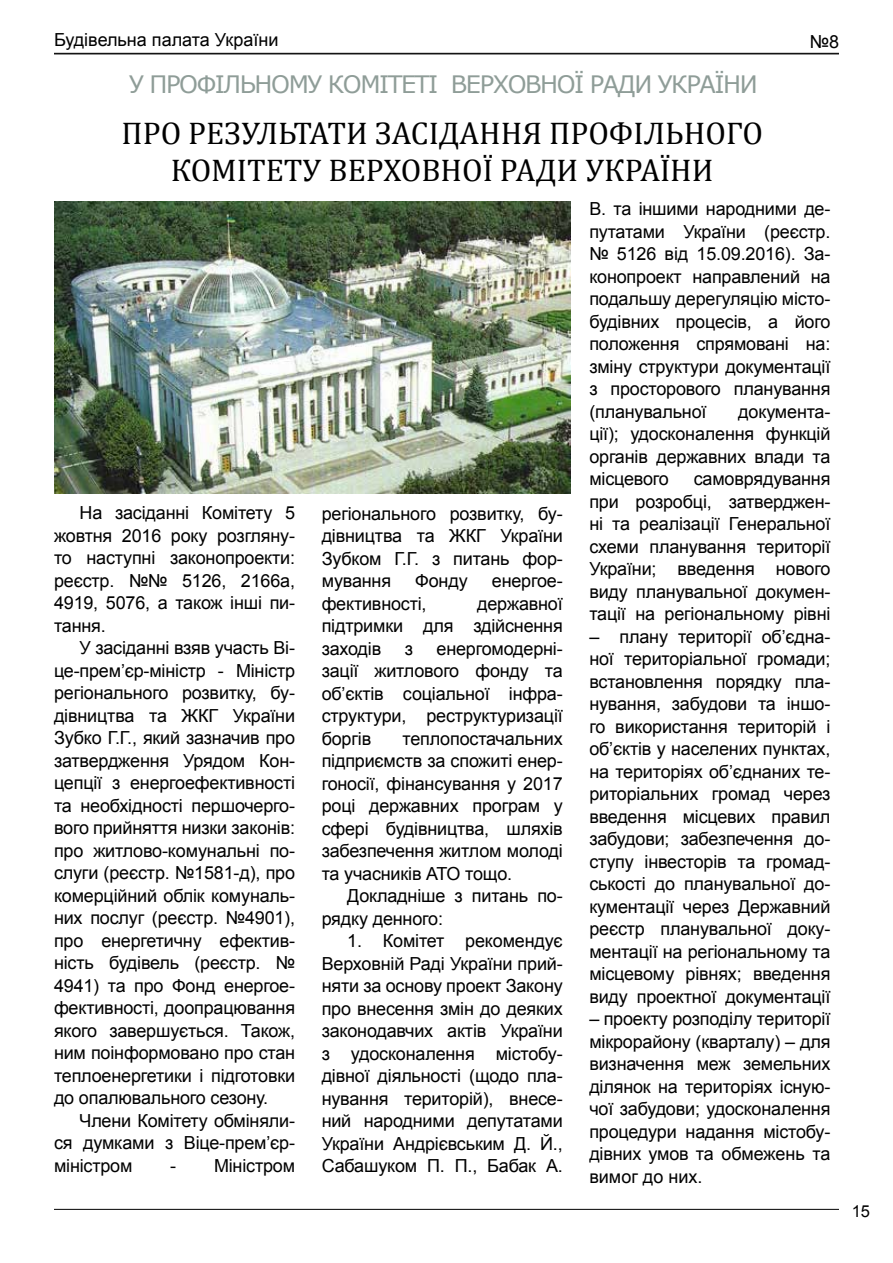
<style>
.page{position:relative;width:893px;height:1263px;background:#fff}
.page>*{position:absolute;margin:0;border:0;box-sizing:border-box;transform-origin:0 0}
.t1{font:31.5px/37.8px "Cambria";color:#000;text-align:center}
.t2{font:24px "Verdana";letter-spacing:-.06em;color:#8f9d98}
.t3{font:18px/22.5px "Arial";letter-spacing:-.01em;color:#000;text-align:justify}
.t4{font:16.5px "Arial";color:#000}
</style>
<div class="page">
<hr style="left:54px;top:1209px;width:785px;height:1px;background:#000">
<hr style="left:54px;top:53px;width:785px;height:1px;background:#000">
<hr style="left:54px;top:54px;width:785px;height:1px;background:#000">
<img style="left:54px;top:202px;width:517px;height:291px">
<p class="t3" style="left:54px;top:28px;width:226px">Будівельна палата України</p>
<h2 class="t2" style="left:129px;top:67px;width:630px">У ПРОФІЛЬНОМУ КОМІТЕТІ ВЕРХОВНОЇ РАДИ УКРАЇНИ</h2>
<h1 class="t1" style="left:122px;top:114px;width:643px">ПРО РЕЗУЛЬТАТИ ЗАСІДАННЯ ПРОФІЛЬНОГО<br>КОМІТЕТУ ВЕРХОВНОЇ РАДИ УКРАЇНИ</h1>
<p class="t3" style="left:810px;top:31px;width:31px">№8</p>
<p class="t3" style="left:54px;top:501px;width:243px;text-indent:26px">На засіданні Комітету 5 жовтня 2016 року розгляну&shy;то наступні законопроекти: реєстр. №№ 5126, 2166а, 4919, 5076, а також інші пи&shy;тання.</p>
<p class="t3" style="left:54px;top:636px;width:243px;text-indent:26px">У засіданні взяв участь Ві&shy;це-прем’єр-міністр - Міністр регіонального розвитку, бу&shy;дівництва та ЖКГ України Зубко Г.Г., який зазначив про затвердження Урядом Кон&shy;цепції з енергоефективності та необхідності першочерго&shy;вого прийняття низки законів: про житлово-комунальні по&shy;слуги (реєстр. №1581-д), про комерційний облік комуналь&shy;них послуг (реєстр. №4901), про енергетичну ефектив&shy;ність будівель (реєстр. № 4941) та про Фонд енергое&shy;фективності, доопрацювання якого завершується. Також, ним поінформовано про стан теплоенергетики і підготовки до опалювального сезону.</p>
<p class="t3" style="left:54px;top:1109px;width:243px;text-indent:26px">Члени Комітету обміняли&shy;ся думками з Віце-прем’єр&shy;міністром</p>
<p class="t3" style="left:170px;top:1154px;width:126px">- Міністром</p>
<p class="t3" style="left:322px;top:502px;width:243px">регіонального розвитку, бу&shy;дівництва та ЖКГ України Зубком Г.Г. з питань фор&shy;мування</p>
<p class="t3" style="left:415px;top:569px;width:54px">Фонду</p>
<p class="t3" style="left:492px;top:569px;width:72px">енергое-</p>
<p class="t3" style="left:322px;top:592px;width:106px">фективності,</p>
<p class="t3" style="left:322px;top:592px;width:243px;text-indent:155px">державної підтримки для здійснення заходів</p>
<p class="t3" style="left:322px;top:637px;width:243px;text-indent:115px">енергомодерні&shy;зації житлового фонду та об’єктів соціальної інфра&shy;структури, реструктуризації боргів</p>
<p class="t3" style="left:405px;top:637px;width:10px">з</p>
<p class="t3" style="left:322px;top:727px;width:243px;text-indent:81px">теплопостачальних підприємств за спожиті енер&shy;гоносії, фінансування у 2017 році державних програм у сфері будівництва, шляхів забезпечення житлом молоді та учасників АТО тощо.</p>
<p class="t3" style="left:322px;top:884px;width:243px;text-indent:26px">Докладніше з питань по&shy;рядку денного:</p>
<p class="t3" style="left:322px;top:929px;width:243px;text-indent:26px">1. Комітет рекомендує Верховній Раді України прий&shy;няти за основу проект Закону про внесення змін до деяких законодавчих актів України з удосконалення містобу&shy;дівної діяльності (щодо пла&shy;нування територій), внесе&shy;ний народними депутатами України Андрієвським Д. Й., Сабашуком П. П., Бабак А.</p>
<p class="t3" style="left:589px;top:197px;width:243px">В. та іншими народними де&shy;путатами України (реєстр. № 5126 від 15.09.2016). За&shy;конопроект направлений на подальшу дерегуляцію місто&shy;будівних процесів, а його положення спрямовані на: зміну структури документації з просторового планування (планувальної</p>
<p class="t3" style="left:589px;top:400px;width:243px;text-indent:149px">документа&shy;ції); удосконалення функцій органів державних влади та місцевого</p>
<p class="t3" style="left:589px;top:467px;width:243px;text-indent:104px">самоврядування при розробці, затверджен&shy;ні та реалізації Генеральної схеми планування території України; введення нового виду планувальної докумен&shy;тації на регіональному рівні</p>
<p class="t3" style="left:589px;top:625px;width:243px">– плану території об’єдна&shy;ної територіальної громади; встановлення порядку пла&shy;нування, забудови та іншо&shy;го використання територій і об’єктів у населених пунктах, на територіях об’єднаних те&shy;риторіальних громад через введення місцевих правил забудови; забезпечення до&shy;ступу інвесторів та громад&shy;ськості до планувальної до&shy;кументації через Державний реєстр планувальної доку&shy;ментації на регіональному та місцевому рівнях; введення виду проектної документації</p>
<p class="t3" style="left:589px;top:1007px;width:243px">– проекту розподілу території мікрорайону (кварталу) – для визначення меж земельних ділянок на територіях існую&shy;чої забудови; удосконалення процедури надання містобу&shy;дівних умов та обмежень та вимог до них.</p>
<p class="t4" style="left:852px;top:1200px;width:20px">15</p>
</div>
